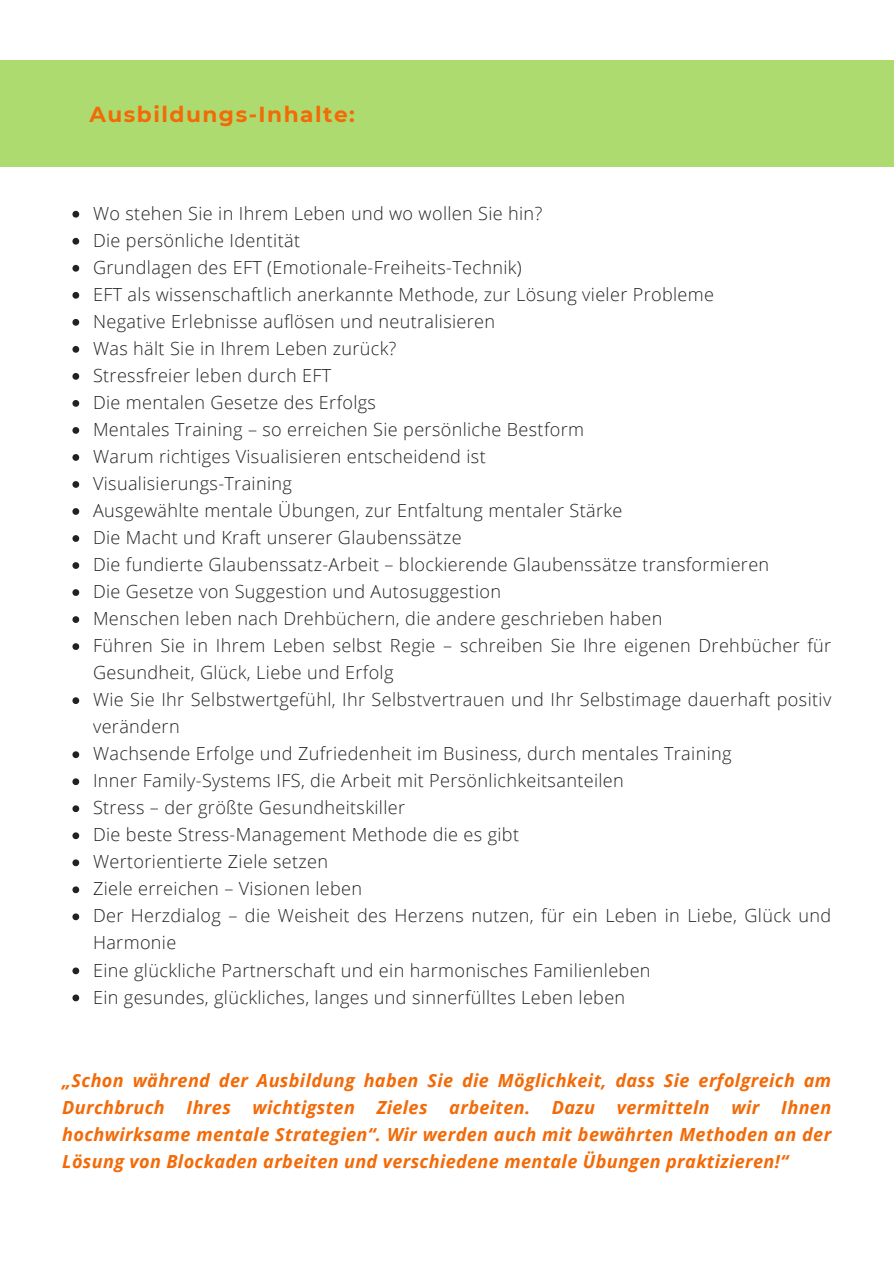
<style>
.page{position:relative;width:894px;height:1264px;background:#fff}
.page>*{position:absolute;margin:0;border:0;box-sizing:border-box;transform-origin:0 0}
.t1{font:700 21.6px "Montserrat";letter-spacing:.07em;color:#f36a07}
.t2{font:300 18px/27px "Open Sans";letter-spacing:.02em;color:#222}
.t3{font:italic 700 18px/27px "Open Sans";letter-spacing:.02em;color:#f36a07;text-align:justify}
</style>
<div class="page">
<div style="left:0;top:61px;width:893px;height:106px;background:#addb6f"></div>
<svg style="left:72px;top:211px;width:7px;height:6px"></svg>
<svg style="left:72px;top:238px;width:7px;height:7px"></svg>
<svg style="left:72px;top:265px;width:7px;height:7px"></svg>
<svg style="left:72px;top:292px;width:7px;height:7px"></svg>
<svg style="left:72px;top:319px;width:7px;height:7px"></svg>
<svg style="left:72px;top:346px;width:7px;height:7px"></svg>
<svg style="left:72px;top:373px;width:7px;height:7px"></svg>
<svg style="left:72px;top:400px;width:7px;height:7px"></svg>
<svg style="left:72px;top:427px;width:7px;height:7px"></svg>
<svg style="left:72px;top:454px;width:7px;height:7px"></svg>
<svg style="left:72px;top:481px;width:7px;height:7px"></svg>
<svg style="left:72px;top:508px;width:7px;height:7px"></svg>
<svg style="left:72px;top:535px;width:7px;height:7px"></svg>
<svg style="left:72px;top:562px;width:7px;height:7px"></svg>
<svg style="left:72px;top:589px;width:7px;height:7px"></svg>
<svg style="left:72px;top:616px;width:7px;height:7px"></svg>
<svg style="left:72px;top:643px;width:7px;height:7px"></svg>
<svg style="left:72px;top:697px;width:7px;height:7px"></svg>
<svg style="left:72px;top:751px;width:7px;height:7px"></svg>
<svg style="left:72px;top:778px;width:7px;height:7px"></svg>
<svg style="left:72px;top:805px;width:7px;height:7px"></svg>
<svg style="left:72px;top:832px;width:7px;height:7px"></svg>
<svg style="left:72px;top:859px;width:7px;height:7px"></svg>
<svg style="left:72px;top:886px;width:7px;height:7px"></svg>
<svg style="left:72px;top:913px;width:7px;height:7px"></svg>
<svg style="left:72px;top:967px;width:7px;height:7px"></svg>
<svg style="left:72px;top:994px;width:7px;height:7px"></svg>
<p class="t1" style="left:89px;top:101px;width:267px">Ausbildungs-Inhalte:</p>
<h1 class="t2" style="left:93px;top:199px;width:450px">Wo stehen Sie in Ihrem Leben und wo wollen Sie hin?</h1>
<p class="t2" style="left:93px;top:226px;width:208px">Die persönliche Identität</p>
<p class="t2" style="left:93px;top:253px;width:430px">Grundlagen des EFT (Emotionale-Freiheits-Technik)</p>
<p class="t2" style="left:93px;top:280px;width:622px">EFT als wissenschaftlich anerkannte Methode, zur Lösung vieler Probleme</p>
<p class="t2" style="left:93px;top:307px;width:403px">Negative Erlebnisse auflösen und neutralisieren</p>
<p class="t2" style="left:93px;top:334px;width:305px">Was hält Sie in Ihrem Leben zurück?</p>
<p class="t2" style="left:93px;top:361px;width:240px">Stressfreier leben durch EFT</p>
<p class="t2" style="left:93px;top:388px;width:284px">Die mentalen Gesetze des Erfolgs</p>
<p class="t2" style="left:93px;top:415px;width:492px">Mentales Training – so erreichen Sie persönliche Bestform</p>
<p class="t2" style="left:93px;top:442px;width:394px">Warum richtiges Visualisieren entscheidend ist</p>
<p class="t2" style="left:93px;top:469px;width:200px">Visualisierungs-Training</p>
<p class="t2" style="left:93px;top:496px;width:531px">Ausgewählte mentale Übungen, zur Entfaltung mentaler Stärke</p>
<p class="t2" style="left:93px;top:523px;width:370px">Die Macht und Kraft unserer Glaubenssätze</p>
<p class="t2" style="left:93px;top:550px;width:677px">Die fundierte Glaubenssatz-Arbeit – blockierende Glaubenssätze transformieren</p>
<p class="t2" style="left:93px;top:577px;width:409px">Die Gesetze von Suggestion und Autosuggestion</p>
<p class="t2" style="left:93px;top:604px;width:570px">Menschen leben nach Drehbüchern, die andere geschrieben haben</p>
<p class="t2" style="left:93px;top:631px;width:739px">Führen Sie in Ihrem Leben selbst Regie – schreiben Sie Ihre eigenen Drehbücher für<br>Gesundheit, Glück, Liebe und Erfolg</p>
<p class="t2" style="left:93px;top:685px;width:739px">Wie Sie Ihr Selbstwertgefühl, Ihr Selbstvertrauen und Ihr Selbstimage dauerhaft positiv verändern</p>
<p class="t2" style="left:93px;top:739px;width:640px">Wachsende Erfolge und Zufriedenheit im Business, durch mentales Training</p>
<p class="t2" style="left:93px;top:766px;width:532px">Inner Family-Systems IFS, die Arbeit mit Persönlichkeitsanteilen</p>
<p class="t2" style="left:93px;top:793px;width:313px">Stress – der größte Gesundheitskiller</p>
<p class="t2" style="left:93px;top:821px;width:427px">Die beste Stress-Management Methode die es gibt</p>
<p class="t2" style="left:93px;top:848px;width:236px">Wertorientierte Ziele setzen</p>
<p class="t2" style="left:93px;top:875px;width:270px">Ziele erreichen – Visionen leben</p>
<p class="t2" style="left:93px;top:902px;width:739px">Der Herzdialog – die Weisheit des Herzens nutzen, für ein Leben in Liebe, Glück und<br>Harmonie</p>
<p class="t2" style="left:93px;top:956px;width:559px">Eine glückliche Partnerschaft und ein harmonisches Familienleben</p>
<p class="t2" style="left:93px;top:983px;width:533px">Ein gesundes, glückliches, langes und sinnerfülltes Leben leben</p>
<h2 class="t3" style="left:62px;top:1066px;width:770px">„Schon während der Ausbildung haben Sie die Möglichkeit, dass Sie erfolgreich am Durchbruch Ihres wichtigsten Zieles arbeiten. Dazu vermitteln wir Ihnen hochwirksame mentale Strategien“. Wir werden auch mit bewährten Methoden an der Lösung von Blockaden arbeiten und verschiedene mentale Übungen praktizieren!“</h2>
</div>
